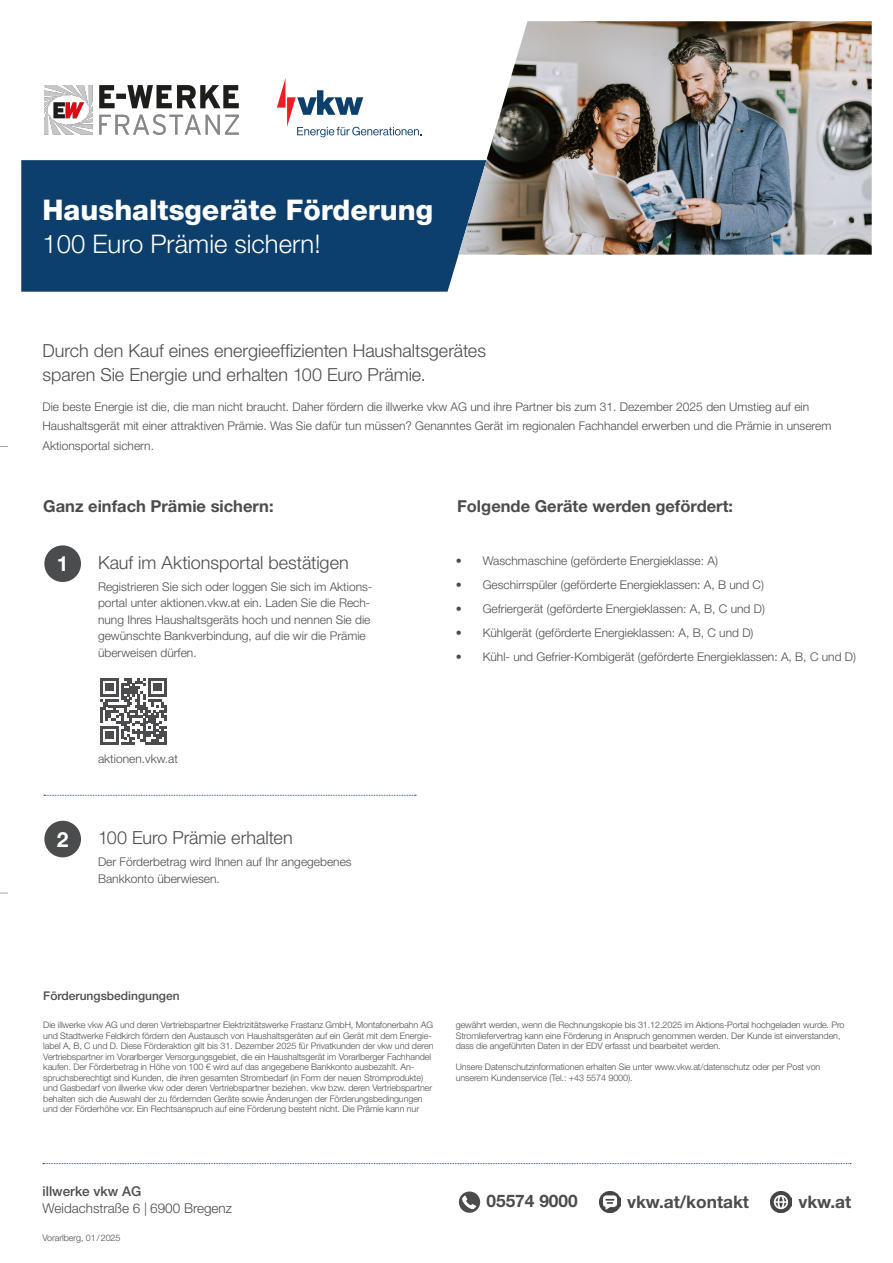
<style>
.page{position:relative;width:893px;height:1263px;background:#fff}
.page>*{position:absolute;margin:0;border:0;box-sizing:border-box;transform-origin:0 0}
.t1{font:800 28.5px "Helvetica Neue LT Std";color:#fff}
.t2{font:300 25.65px "Helvetica Neue LT Std";color:#fff}
.t3{font:700 21px "Helvetica Neue LT Std";color:#fff}
.t4{font:300 18px/24px "Helvetica Neue LT Std";color:#4b4c4d}
.t5{font:700 17.25px "Helvetica Neue LT Std";color:#4b4c4d}
.t6{font:700 16.5px "Helvetica Neue LT Std";color:#4b4c4d}
.t7{font:300 13.5px "Helvetica Neue LT Std";color:#4b4c4d}
.t8{font:500 13.5px "Helvetica Neue LT Std";color:#4b4c4d}
.t9{font:300 12px/16.5px "Helvetica Neue LT Std";color:#4b4c4d}
.t10{font:500 12px "Helvetica Neue LT Std";color:#4b4c4d}
.t11{font:300 9px/10.5px "Helvetica Neue LT Std";letter-spacing:-.01em;color:#4b4c4d}
</style>
<div class="page">
<div style="left:21px;top:160px;width:438px;height:132px;background:#0c3f6c"></div>
<svg style="left:43px;top:1163px;width:808px;height:1px"></svg>
<svg style="left:277px;top:78px;width:144px;height:59px"></svg>
<img style="left:770px;top:1191px;width:22px;height:22px">
<img style="left:599px;top:1191px;width:21px;height:22px">
<svg style="left:459px;top:1191px;width:21px;height:22px"></svg>
<svg style="left:462px;top:1195px;width:14px;height:14px"></svg>
<svg style="left:44px;top:795px;width:372px;height:1px"></svg>
<svg style="left:100px;top:678px;width:67px;height:67px"></svg>
<div style="left:44px;top:545px;width:37px;height:37px;background:#4b4c4d;border-radius:50%"></div>
<div style="left:44px;top:821px;width:37px;height:36px;background:#4b4c4d;border-radius:50%"></div>
<img style="left:458px;top:21px;width:414px;height:234px">
<img style="left:44px;top:86px;width:194px;height:49px">
<h1 class="t1" style="left:43px;top:193px;width:392px">Haushaltsgeräte Förderung</h1>
<h2 class="t2" style="left:43px;top:228px;width:279px">100 Euro Prämie sichern!</h2>
<h3 class="t4" style="left:43px;top:338px;width:445px">Durch den Kauf eines energieeffizienten Haushaltsgerätes sparen Sie Energie und erhalten 100 Euro Prämie.</h3>
<p class="t9" style="left:43px;top:396px;width:790px;line-height:19.5px">Die beste Energie ist die, die man nicht braucht. Daher fördern die illwerke vkw AG und ihre Partner bis zum 31. Dezember 2025 den Umstieg auf ein<br>Haushaltsgerät mit einer attraktiven Prämie. Was Sie dafür tun müssen? Genanntes Gerät im regionalen Fachhandel erwerben und die Prämie in unserem<br>Aktionsportal sichern.</p>
<h3 class="t6" style="left:43px;top:496px;width:232px">Ganz einfach Prämie sichern:</h3>
<h3 class="t3" style="left:57px;top:551px;width:13px">1</h3>
<h3 class="t4" style="left:98px;top:550px;width:252px">Kauf im Aktionsportal bestätigen</h3>
<h3 class="t9" style="left:98px;top:578px;width:276px">Registrieren Sie sich oder loggen Sie sich im Aktions&shy;portal unter aktionen.vkw.at ein. Laden Sie die Rech&shy;nung Ihres Haushaltsgeräts hoch und nennen Sie die gewünschte Bankverbindung, auf die wir die Prämie überweisen dürfen.</h3>
<h3 class="t3" style="left:57px;top:826px;width:13px">2</h3>
<h3 class="t9" style="left:98px;top:750px;width:82px">aktionen.vkw.at</h3>
<h3 class="t4" style="left:98px;top:826px;width:196px">100 Euro Prämie erhalten</h3>
<h3 class="t9" style="left:98px;top:854px;width:255px">Der Förderbetrag wird Ihnen auf Ihr angegebenes<br>Bankkonto überwiesen.</h3>
<h3 class="t6" style="left:457px;top:496px;width:277px">Folgende Geräte werden gefördert:</h3>
<h3 class="t9" style="left:456px;top:552px;width:264px">• Waschmaschine (geförderte Energieklasse: A)</h3>
<h3 class="t9" style="left:456px;top:576px;width:310px">• Geschirrspüler (geförderte Energieklassen: A, B und C)</h3>
<h3 class="t9" style="left:456px;top:600px;width:311px">• Gefriergerät (geförderte Energieklassen: A, B, C und D)</h3>
<h3 class="t9" style="left:456px;top:624px;width:299px">• Kühlgerät (geförderte Energieklassen: A, B, C und D)</h3>
<h3 class="t9" style="left:456px;top:648px;width:402px">• Kühl- und Gefrier-Kombigerät (geförderte Energieklassen: A, B, C und D)</h3>
<h3 class="t10" style="left:43px;top:988px;width:138px">Förderungsbedingungen</h3>
<p class="t11" style="left:43px;top:1020px;width:392px">Die illwerke vkw AG und deren Vertriebspartner Elektrizitätswerke Frastanz GmbH, Montafonerbahn AG und Stadtwerke Feldkirch fördern den Austausch von Haushaltsgeräten auf ein Gerät mit dem Energie&shy;label A, B, C und D. Diese Förderaktion gilt bis 31. Dezember 2025 für Privatkunden der vkw und deren Vertriebspartner im Vorarlberger Versorgungsgebiet, die ein Haushaltsgerät im Vorarlberger Fachhandel kaufen. Der Förderbetrag in Höhe von 100 € wird auf das angegebene Bankkonto ausbezahlt. An&shy;spruchsberechtigt sind Kunden, die ihren gesamten Strombedarf (in Form der neuen Stromprodukte) und Gasbedarf von illwerke vkw oder deren Vertriebspartner beziehen. vkw bzw. deren Vertriebspartner behalten sich die Auswahl der zu fördernden Geräte sowie Änderungen der Förderungsbedingungen und der Förderhöhe vor. Ein Rechtsanspruch auf eine Förderung besteht nicht. Die Prämie kann nur</p>
<p class="t11" style="left:456px;top:1020px;width:390px">gewährt werden, wenn die Rechnungskopie bis 31.12.2025 im Aktions-Portal hochgeladen wurde. Pro<br>Stromliefervertrag kann eine Förderung in Anspruch genommen werden. Der Kunde ist einverstanden, dass die angeführten Daten in der EDV erfasst und bearbeitet werden.</p>
<p class="t11" style="left:456px;top:1062px;width:366px">Unsere Datenschutzinformationen erhalten Sie unter www.vkw.at/datenschutz oder per Post von unserem Kundenservice (Tel.: +43 5574 9000).</p>
<h3 class="t8" style="left:43px;top:1183px;width:100px">illwerke vkw AG</h3>
<h3 class="t7" style="left:43px;top:1199px;width:191px">Weidachstraße 6 | 6900 Bregenz</h3>
<p class="t11" style="left:43px;top:1232px;width:80px">Vorarlberg, 01/2025</p>
<h3 class="t5" style="left:486px;top:1191px;width:93px">05574 9000</h3>
<h3 class="t5" style="left:627px;top:1191px;width:124px">vkw.at/kontakt</h3>
<h3 class="t5" style="left:798px;top:1191px;width:54px">vkw.at</h3>
</div>
